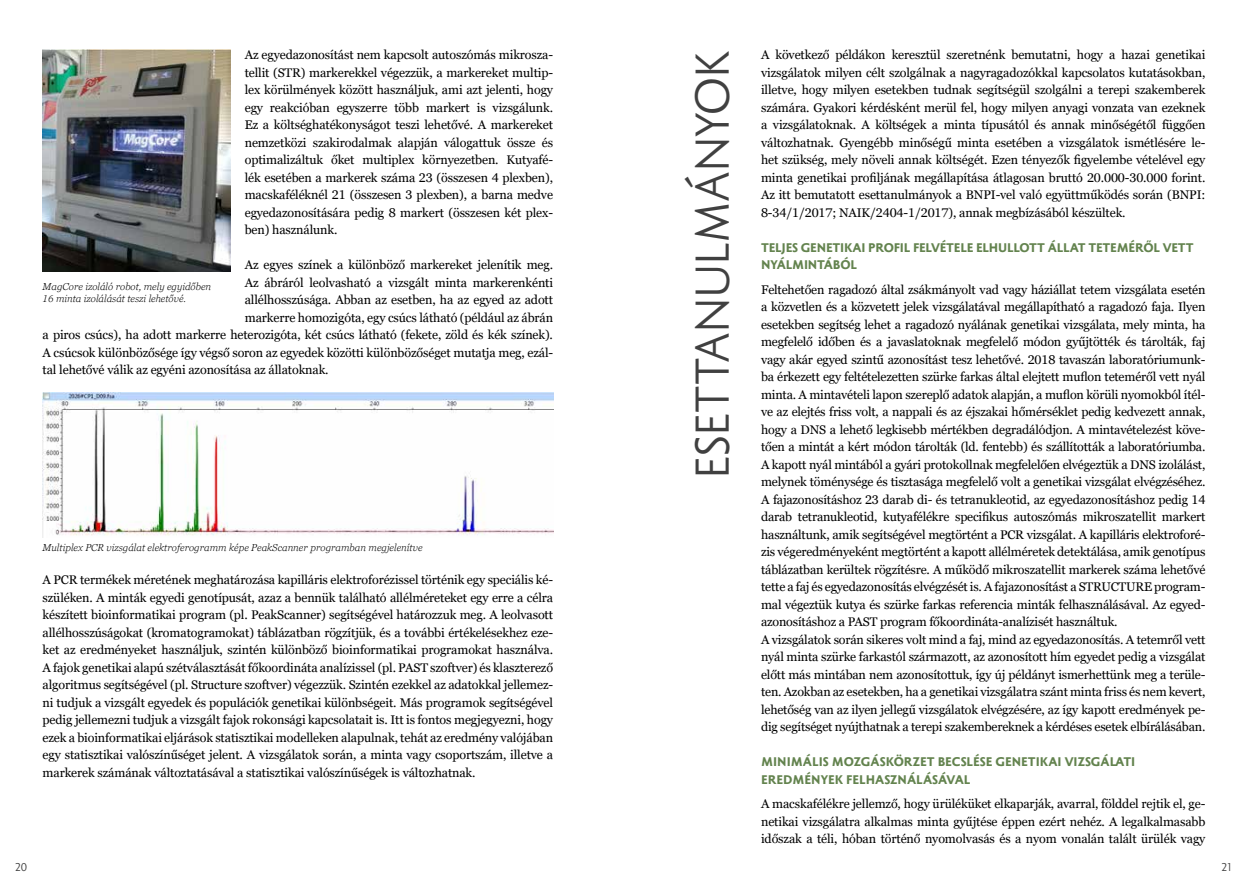
<style>
.page{position:relative;width:1248px;height:886px;background:#fff}
.page>*{position:absolute;margin:0;border:0;box-sizing:border-box;transform-origin:0 0}
.t1{font:47.25px "Garda Nova III";letter-spacing:-.025em;color:#404040}
.t2{font:12.5px/17.5px "Georgia Pro";letter-spacing:-.015em;color:#000;text-align:justify}
.t3{font:700 12.5px/17.5px "Garda Nova III";letter-spacing:-.005em;color:#63834e}
.t4{font:11.25px "Garda Nova III";color:#404040}
.t5{font:italic 300 10px/12.5px "Georgia Pro";letter-spacing:.005em;color:#000}
</style>
<div class="page">
<img style="left:43px;top:50px;width:187px;height:222px">
<img style="left:43px;top:392px;width:510px;height:144px">
<p class="t2" style="left:245px;top:46px;width:310px">Az egyedazonosítást nem kapcsolt autoszómás mikrosza&shy;tellit (STR) markerekkel végezzük, a markereket multip&shy;lex körülmények között használjuk, ami azt jelenti, hogy egy reakcióban egyszerre több markert is vizsgálunk.<br>Ez a költséghatékonyságot teszi lehetővé. A markereket nemzetközi szakirodalmak alapján válogattuk össze és optimalizáltuk őket multiplex környezetben. Kutyafé&shy;lék esetében a markerek száma 23 (összesen 4 plexben), macskaféléknél 21 (összesen 3 plexben), a barna medve egyedazonosítására pedig 8 markert (összesen két plex&shy;ben) használunk.</p>
<p class="t2" style="left:245px;top:256px;width:310px">Az egyes színek a különböző markereket jelenítik meg.</p>
<p class="t2" style="left:245px;top:274px;width:310px">Az ábráról leolvasható a vizsgált minta markerenkénti</p>
<p class="t2" style="left:245px;top:291px;width:310px">allélhosszúsága. Abban az esetben, ha az egyed az adott</p>
<p class="t2" style="left:245px;top:309px;width:310px">markerre homozigóta, egy csúcs látható (például az ábrán</p>
<p class="t2" style="left:43px;top:326px;width:512px">a piros csúcs), ha adott markerre heterozigóta, két csúcs látható (fekete, zöld és kék színek).</p>
<p class="t2" style="left:43px;top:344px;width:512px">A csúcsok különbözősége így végső soron az egyedek közötti különbözőséget mutatja meg, ezál-</p>
<p class="t2" style="left:43px;top:361px;width:287px">tal lehetővé válik az egyéni azonosítása az állatoknak.</p>
<p class="t5" style="left:43px;top:281px;width:170px">MagCore izoláló robot, mely egyidőben<br>16 minta izolálását teszi lehetővé.</p>
<p class="t5" style="left:43px;top:541px;width:381px">Multiplex PCR vizsgálat elektroferogramm képe PeakScanner programban megjelenítve</p>
<p class="t2" style="left:43px;top:571px;width:512px">A PCR termékek méretének meghatározása kapilláris elektroforézissel történik egy speciális ké&shy;szüléken. A minták egyedi genotípusát, azaz a bennük található allélméreteket egy erre a célra készített bioinformatikai program (pl. PeakScanner) segítségével határozzuk meg. A leolvasott allélhosszúságokat (kromatogramokat) táblázatban rögzítjük, és a további értékelésekhez eze&shy;ket az eredményeket használjuk, szintén különböző bioinformatikai programokat használva.<br>A fajok genetikai alapú szétválasztását főkoordináta analízissel (pl. PAST szoftver) és klaszterező algoritmus segítségével (pl. Structure szoftver) végezzük. Szintén ezekkel az adatokkal jellemez&shy;ni tudjuk a vizsgált egyedek és populációk genetikai különbségeit. Más programok segítségével pedig jellemezni tudjuk a vizsgált fajok rokonsági kapcsolatait is. Itt is fontos megjegyezni, hogy ezek a bioinformatikai eljárások statisztikai modelleken alapulnak, tehát az eredmény valójában egy statisztikai valószínűséget jelent. A vizsgálatok során, a minta vagy csoportszám, illetve a markerek számának változtatásával a statisztikai valószínűségek is változhatnak.</p>
<h1 class="t1" style="left:684px;top:479px;width:431px;rotate:-90deg">ESETTANULMÁNYOK</h1>
<p class="t2" style="left:761px;top:46px;width:446px">A következő példákon keresztül szeretnénk bemutatni, hogy a hazai genetikai vizsgálatok milyen célt szolgálnak a nagyragadozókkal kapcsolatos kutatásokban, illetve, hogy milyen esetekben tudnak segítségül szolgálni a terepi szakemberek számára. Gyakori kérdésként merül fel, hogy milyen anyagi vonzata van ezeknek a vizsgálatoknak. A költségek a minta típusától és annak minőségétől függően változhatnak. Gyengébb minőségű minta esetében a vizsgálatok ismétlésére le&shy;het szükség, mely növeli annak költségét. Ezen tényezők figyelembe vételével egy minta genetikai profiljának megállapítása átlagosan bruttó 20.000-30.000 forint.<br>Az itt bemutatott esettanulmányok a BNPI-vel való együttműködés során (BNPI:<br>8-34/1/2017; NAIK/2404-1/2017), annak megbízásából készültek.</p>
<p class="t3" style="left:761px;top:239px;width:434px">TELJES GENETIKAI PROFIL FELVÉTELE ELHULLOTT ÁLLAT TETEMÉRŐL VETT<br>NYÁLMINTÁBÓL</p>
<p class="t2" style="left:761px;top:281px;width:446px;text-align:left">Feltehetően ragadozó által zsákmányolt vad vagy háziállat tetem vizsgálata esetén a közvetlen és a közvetett jelek vizsgálatával megállapítható a ragadozó faja. Ilyen esetekben segítség lehet a ragadozó nyálának genetikai vizsgálata, mely minta, ha megfelelő időben és a javaslatoknak megfelelő módon gyűjtötték és tárolták, faj vagy akár egyed szintű azonosítást tesz lehetővé. 2018 tavaszán laboratóriumunk&shy;ba érkezett egy feltételezetten szürke farkas által elejtett muflon teteméről vett nyál minta. A mintavételi lapon szereplő adatok alapján, a muflon körüli nyomokból ítél&shy;ve az elejtés friss volt, a nappali és az éjszakai hőmérséklet pedig kedvezett annak, hogy a DNS a lehető legkisebb mértékben degradálódjon. A mintavételezést köve&shy;tően a mintát a kért módon tárolták (ld. fentebb) és szállították a laboratóriumba.<br>A kapott nyál mintából a gyári protokollnak megfelelően elvégeztük a DNS izolálást, melynek töménysége és tisztasága megfelelő volt a genetikai vizsgálat elvégzéséhez.<br>A fajazonosításhoz 23 darab di- és tetranukleotid, az egyedazonosításhoz pedig 14 darab tetranukleotid, kutyafélékre specifikus autoszómás mikroszatellit markert használtunk, amik segítségével megtörtént a PCR vizsgálat. A kapilláris elektroforé&shy;zis végeredményeként megtörtént a kapott allélméretek detektálása, amik genotípus táblázatban kerültek rögzítésre. A működő mikroszatellit markerek száma lehetővé tette a faj és egyedazonosítás elvégzését is. A fajazonosítást a STRUCTURE program&shy;mal végeztük kutya és szürke farkas referencia minták felhasználásával. Az egyed&shy;azonosításhoz a PAST program főkoordináta-analízisét használtuk.<br>A vizsgálatok során sikeres volt mind a faj, mind az egyedazonosítás. A tetemről vett nyál minta szürke farkastól származott, az azonosított hím egyedet pedig a vizsgálat előtt más mintában nem azonosítottuk, így új példányt ismerhettünk meg a terüle&shy;ten. Azokban az esetekben, ha a genetikai vizsgálatra szánt minta friss és nem kevert, lehetőség van az ilyen jellegű vizsgálatok elvégzésére, az így kapott eredmények pe&shy;dig segítséget nyújthatnak a terepi szakembereknek a kérdéses esetek elbírálásában.</p>
<p class="t3" style="left:761px;top:753px;width:376px">MINIMÁLIS MOZGÁSKÖRZET BECSLÉSE GENETIKAI VIZSGÁLATI<br>EREDMÉNYEK FELHASZNÁLÁSÁVAL</p>
<p class="t2" style="left:761px;top:796px;width:446px">A macskafélékre jellemző, hogy ürüléküket elkaparják, avarral, földdel rejtik el, ge&shy;netikai vizsgálatra alkalmas minta gyűjtése éppen ezért nehéz. A legalkalmasabb időszak a téli, hóban történő nyomolvasás és a nyom vonalán talált ürülék vagy</p>
<p class="t4" style="left:15px;top:861px;width:13px">20</p>
<p class="t4" style="left:1221px;top:861px;width:12px">21</p>
</div>
